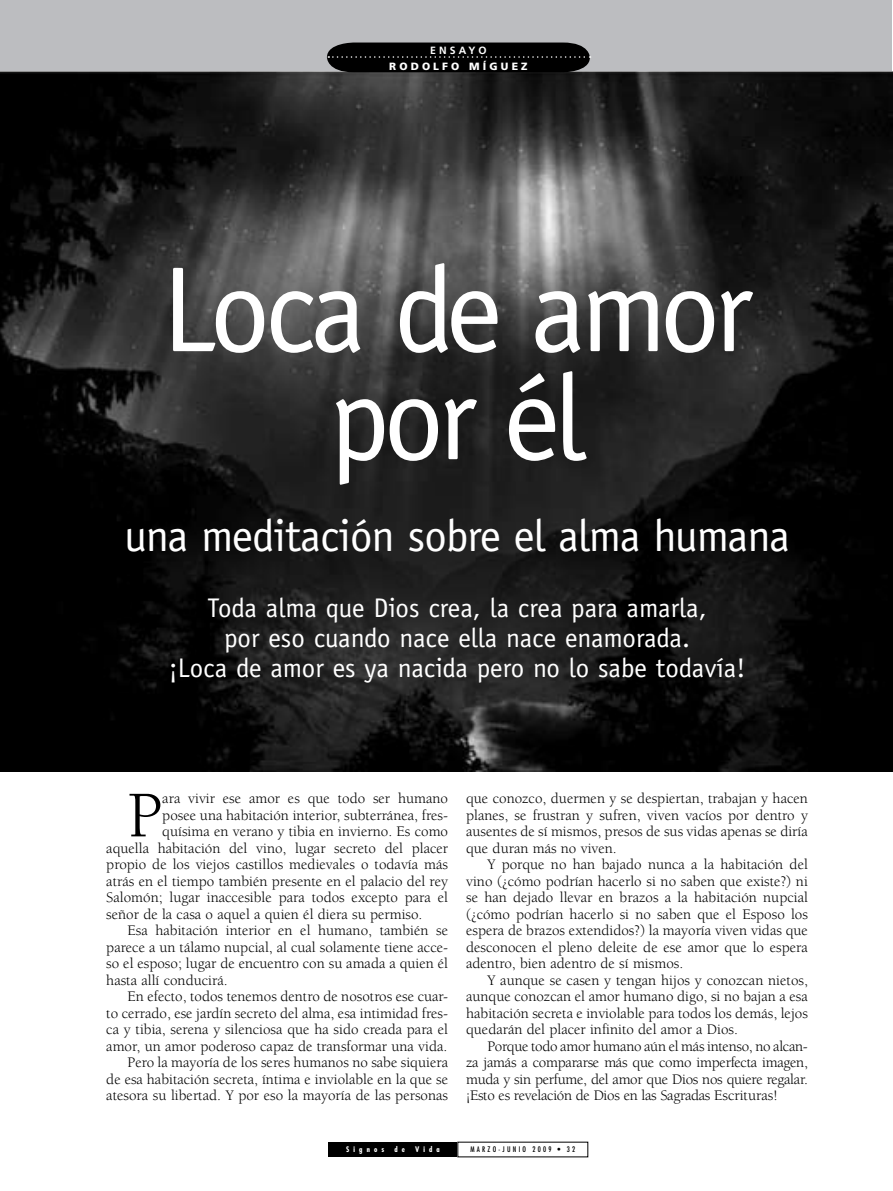
<style>
.page{position:relative;width:893px;height:1191px;background:#fff}
.page>*{position:absolute;margin:0;border:0;box-sizing:border-box;transform-origin:0 0}
.t1{font:121.5px/108px "Officina Sans";letter-spacing:-.05em;color:#fff;text-align:center}
.t2{font:66.9px "Berkeley";color:#000}
.t3{font:45px "Officina Sans";letter-spacing:-.02em;color:#fff}
.t4{font:27px/30px "Officina Sans";color:#fff;text-align:center}
.t5{font:15px/16.5px "Berkeley";color:#000;text-align:justify}
.t6{font:900 10.5px "Frutiger";letter-spacing:.3em;color:#fff}
.t7{font:700 10.5px "Frutiger";color:#fff}
.t8{font:condensed 7.5px "Futura";letter-spacing:.3em;color:#000}
.t9{font:700 condensed 7.5px "Futura";letter-spacing:.55em;color:#fff}
</style>
<div class="page">
<div style="left:0;top:0;width:892px;height:72px;background:#bcbdc0"></div>
<div style="left:328px;top:1142px;width:130px;height:15px;background:#000"></div>
<img style="left:0;top:72px;width:893px;height:699px">
<svg style="left:327px;top:43px;width:264px;height:29px;background:#0a0a0b"></svg>
<p class="t7" style="left:430px;top:45px;width:58px">ENSAY O</p>
<p class="t6" style="left:389px;top:60px;width:131px">ROD OLFO MÍGUEZ</p>
<h1 class="t1" style="left:162px;top:256px;width:592px">Loca de amor por él</h1>
<h3 class="t3" style="left:124px;top:509px;width:667px">una meditación sobre el alma humana</h3>
<h3 class="t4" style="left:169px;top:593px;width:578px">Toda alma que Dios crea, la crea para amarla,<br>por eso cuando nace ella nace enamorada.<br>¡Loca de amor es ya nacida pero no lo sabe todavía!</h3>
<h2 class="t2" style="left:128px;top:780px;width:36px">P</h2>
<p class="t5" style="left:162px;top:790px;width:287px">ara vivir ese amor es que todo ser humano</p>
<p class="t5" style="left:162px;top:807px;width:287px">posee una habitación interior, subterránea, fres-</p>
<p class="t5" style="left:162px;top:823px;width:287px">quísima en verano y tibia en invierno. Es como</p>
<p class="t5" style="left:106px;top:840px;width:343px">aquella habitación del vino, lugar secreto del placer</p>
<p class="t5" style="left:106px;top:856px;width:343px">propio de los viejos castillos medievales o todavía más</p>
<p class="t5" style="left:106px;top:873px;width:343px">atrás en el tiempo también presente en el palacio del rey</p>
<p class="t5" style="left:106px;top:889px;width:343px">Salomón; lugar inaccesible para todos excepto para el</p>
<p class="t5" style="left:106px;top:906px;width:318px">señor de la casa o aquel a quien él diera su permiso.</p>
<p class="t5" style="left:128px;top:922px;width:322px">Esa habitación interior en el humano, también se</p>
<p class="t5" style="left:106px;top:939px;width:343px">parece a un tálamo nupcial, al cual solamente tiene acce-</p>
<p class="t5" style="left:106px;top:955px;width:343px">so el esposo; lugar de encuentro con su amada a quien él</p>
<p class="t5" style="left:106px;top:972px;width:123px">hasta allí conducirá.</p>
<p class="t5" style="left:128px;top:988px;width:322px">En efecto, todos tenemos dentro de nosotros ese cuar-</p>
<p class="t5" style="left:106px;top:1005px;width:343px">to cerrado, ese jardín secreto del alma, esa intimidad fres-</p>
<p class="t5" style="left:106px;top:1021px;width:343px">ca y tibia, serena y silenciosa que ha sido creada para el</p>
<p class="t5" style="left:106px;top:1038px;width:343px">amor, un amor poderoso capaz de transformar una vida.</p>
<p class="t5" style="left:128px;top:1054px;width:322px">Pero la mayoría de los seres humanos no sabe siquiera</p>
<p class="t5" style="left:106px;top:1071px;width:343px">de esa habitación secreta, íntima e inviolable en la que se</p>
<p class="t5" style="left:106px;top:1087px;width:343px">atesora su libertad. Y por eso la mayoría de las personas</p>
<p class="t5" style="left:466px;top:790px;width:343px">que conozco, duermen y se despiertan, trabajan y hacen planes, se frustran y sufren, viven vacíos por dentro y ausentes de sí mismos, presos de sus vidas apenas se diría que duran más no viven.</p>
<p class="t5" style="left:466px;top:856px;width:343px;text-indent:21px">Y porque no han bajado nunca a la habitación del vino (¿cómo podrían hacerlo si no saben que existe?) ni se han dejado llevar en brazos a la habitación nupcial (¿cómo podrían hacerlo si no saben que el Esposo los espera de brazos extendidos?) la mayoría viven vidas que desconocen el pleno deleite de ese amor que lo espera adentro, bien adentro de sí mismos.</p>
<p class="t5" style="left:466px;top:972px;width:343px;text-indent:21px">Y aunque se casen y tengan hijos y conozcan nietos, aunque conozcan el amor humano digo, si no bajan a esa habitación secreta e inviolable para todos los demás, lejos quedarán del placer infinito del amor a Dios.</p>
<p class="t5" style="left:466px;top:1038px;width:343px;text-indent:21px">Porque todo amor humano aún el más intenso, no alcan&shy;za jamás a compararse más que como imperfecta imagen, muda y sin perfume, del amor que Dios nos quiere regalar. ¡Esto es revelación de Dios en las Sagradas Escrituras!</p>
<p class="t9" style="left:346px;top:1144px;width:40px">Signos</p>
<p class="t9" style="left:394px;top:1144px;width:12px">d e</p>
<p class="t9" style="left:415px;top:1144px;width:26px">Vida</p>
<p class="t8" style="left:470px;top:1144px;width:106px">MARZO-JUNIO 2009 • 32</p>
</div>
